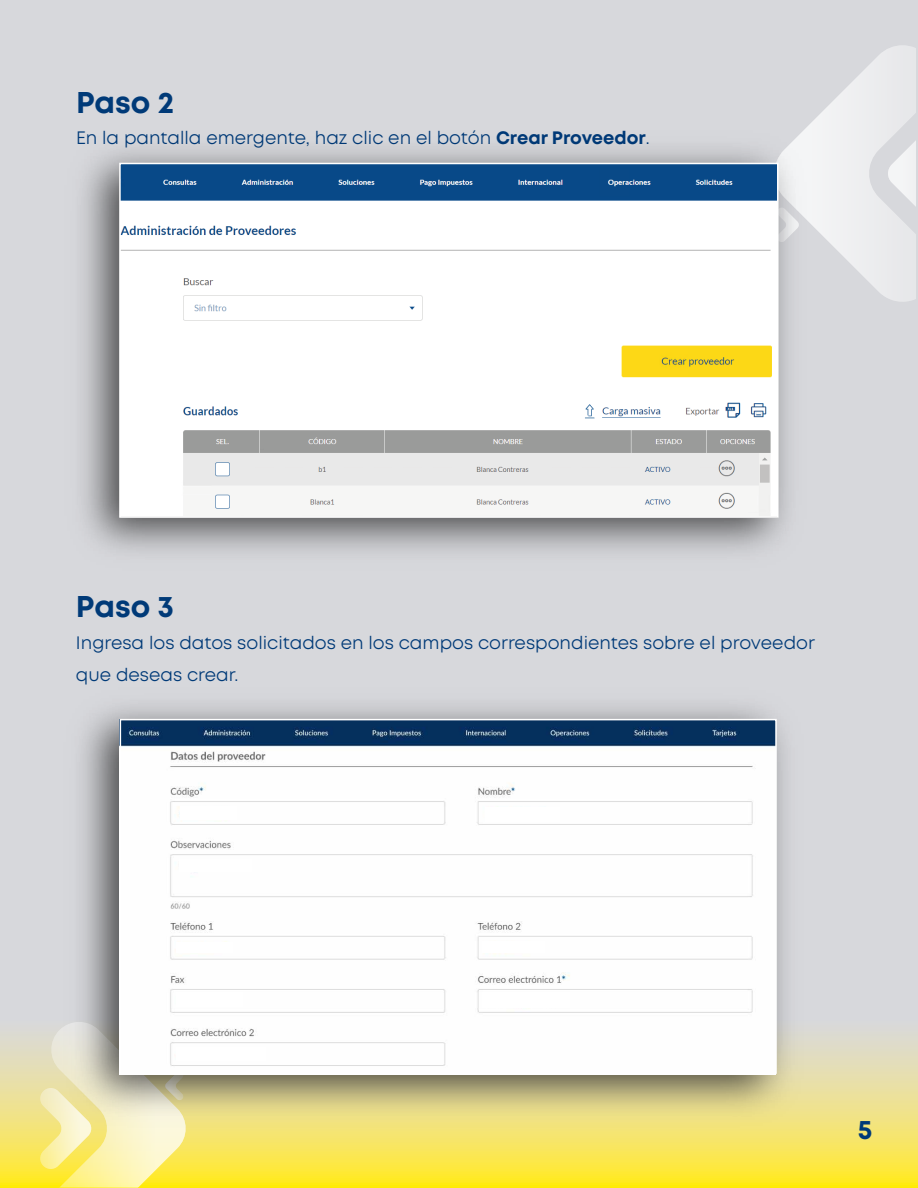
<style>
.page{position:relative;width:918px;height:1188px;background:#d7d8dc}
.page>*{position:absolute;margin:0;border:0;box-sizing:border-box;transform-origin:0 0}
.t1{font:700 30px "Mont";color:#003a78}
.t2{font:700 27px "Mont";color:#003a78}
.t3{font:18px/32px "Mont";color:#003a78}
.s1{font-weight:700}
</style>
<div class="page">
<svg style="left:0;top:1034px;width:917px;height:154px;background:#f6e55e"></svg>
<svg style="left:39px;top:1032px;width:149px;height:155px;background:#f9ed93"></svg>
<svg style="left:809px;top:45px;width:107px;height:257px"></svg>
<img style="left:83px;top:125px;width:730px;height:427px">
<img style="left:122px;top:166px;width:654px;height:349px">
<div style="left:119px;top:163px;width:660px;height:355px;border:2px solid #fff"></div>
<img style="left:58px;top:706px;width:753px;height:427px">
<img style="left:123px;top:722px;width:651px;height:349px">
<div style="left:120px;top:719px;width:657px;height:355px;border:2px solid #fff"></div>
<div style="left:180px;top:806px;width:57px;height:14px;background:#fff"></div>
<div style="left:179px;top:859px;width:72px;height:13px;background:#fff"></div>
<div style="left:485px;top:807px;width:75px;height:14px;background:#fff"></div>
<div style="left:483px;top:941px;width:62px;height:11px;background:#fff"></div>
<div style="left:482px;top:993px;width:87px;height:15px;background:#fff"></div>
<div style="left:177px;top:943px;width:56px;height:10px;background:#fff"></div>
<div style="left:177px;top:993px;width:66px;height:14px;background:#fff"></div>
<div style="left:176px;top:1047px;width:90px;height:13px;background:#fff"></div>
<h1 class="t1" style="left:76px;top:83px;width:100px">Paso 2</h1>
<p class="t3" style="left:76px;top:122px;width:575px">En la pantalla emergente, haz clic en el botón <span class="s1">Crear Proveedor</span>.</p>
<h1 class="t1" style="left:76px;top:587px;width:100px">Paso 3</h1>
<p class="t3" style="left:76px;top:627px;width:741px">Ingresa los datos solicitados en los campos correspondientes sobre el proveedor que deseas crear.</p>
<h2 class="t2" style="left:858px;top:1112px;width:16px">5</h2>
</div>
